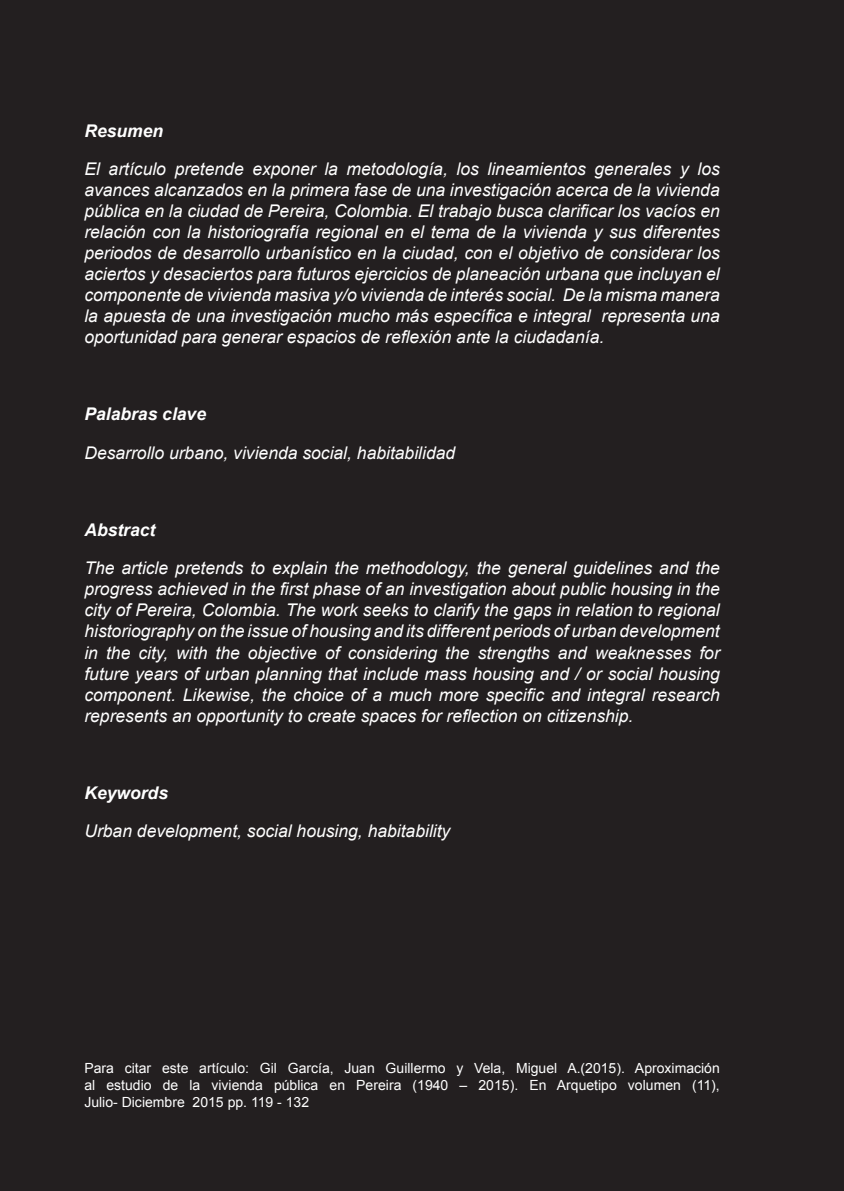
<style>
.page{position:relative;width:844px;height:1191px;background:#fff}
.page>*{position:absolute;margin:0;border:0;box-sizing:border-box;transform-origin:0 0}
.t1{font:italic 17.5px/21px "Arial";color:#fff;text-align:justify}
.t2{font:italic 700 17.5px "Arial";color:#fff}
.t3{font:14px/16.8px "Arial";color:#fff;text-align:justify}
</style>
<div class="page">
<div style="left:1px;top:0;width:842px;height:1190px;background:#231f20"></div>
<p class="t2" style="left:84px;top:119px;width:80px">Resumen</p>
<p class="t1" style="left:84px;top:159px;width:636px">El artículo pretende exponer la metodología, los lineamientos generales y los avances alcanzados en la primera fase de una investigación acerca de la vivienda pública en la ciudad de Pereira, Colombia. El trabajo busca clarificar los vacíos en relación con la historiografía regional en el tema de la vivienda y sus diferentes periodos de desarrollo urbanístico en la ciudad, con el objetivo de considerar los aciertos y desaciertos para futuros ejercicios de planeación urbana que incluyan el componente de vivienda masiva y/o vivienda de interés social. De la misma manera la apuesta de una investigación mucho más específica e integral representa una oportunidad para generar espacios de reflexión ante la ciudadanía.</p>
<p class="t2" style="left:84px;top:402px;width:123px">Palabras clave</p>
<p class="t1" style="left:84px;top:442px;width:372px">Desarrollo urbano, vivienda social, habitabilidad</p>
<p class="t2" style="left:84px;top:518px;width:72px">Abstract</p>
<p class="t1" style="left:84px;top:558px;width:636px">The article pretends to explain the methodology, the general guidelines and the progress achieved in the first phase of an investigation about public housing in the city of Pereira, Colombia. The work seeks to clarify the gaps in relation to regional historiography on the issue of housing and its different periods of urban development in the city, with the objective of considering the strengths and weaknesses for future years of urban planning that include mass housing and / or social housing component. Likewise, the choice of a much more specific and integral research represents an opportunity to create spaces for reflection on citizenship.</p>
<p class="t2" style="left:84px;top:780px;width:85px">Keywords</p>
<p class="t1" style="left:84px;top:820px;width:367px">Urban development, social housing, habitability</p>
<p class="t3" style="left:84px;top:1060px;width:636px">Para citar este artículo: Gil García, Juan Guillermo y Vela, Miguel A.(2015). Aproximación al estudio de la vivienda pública en Pereira (1940 – 2015). En Arquetipo volumen (11), Julio- Diciembre 2015 pp. 119 - 132</p>
</div>
